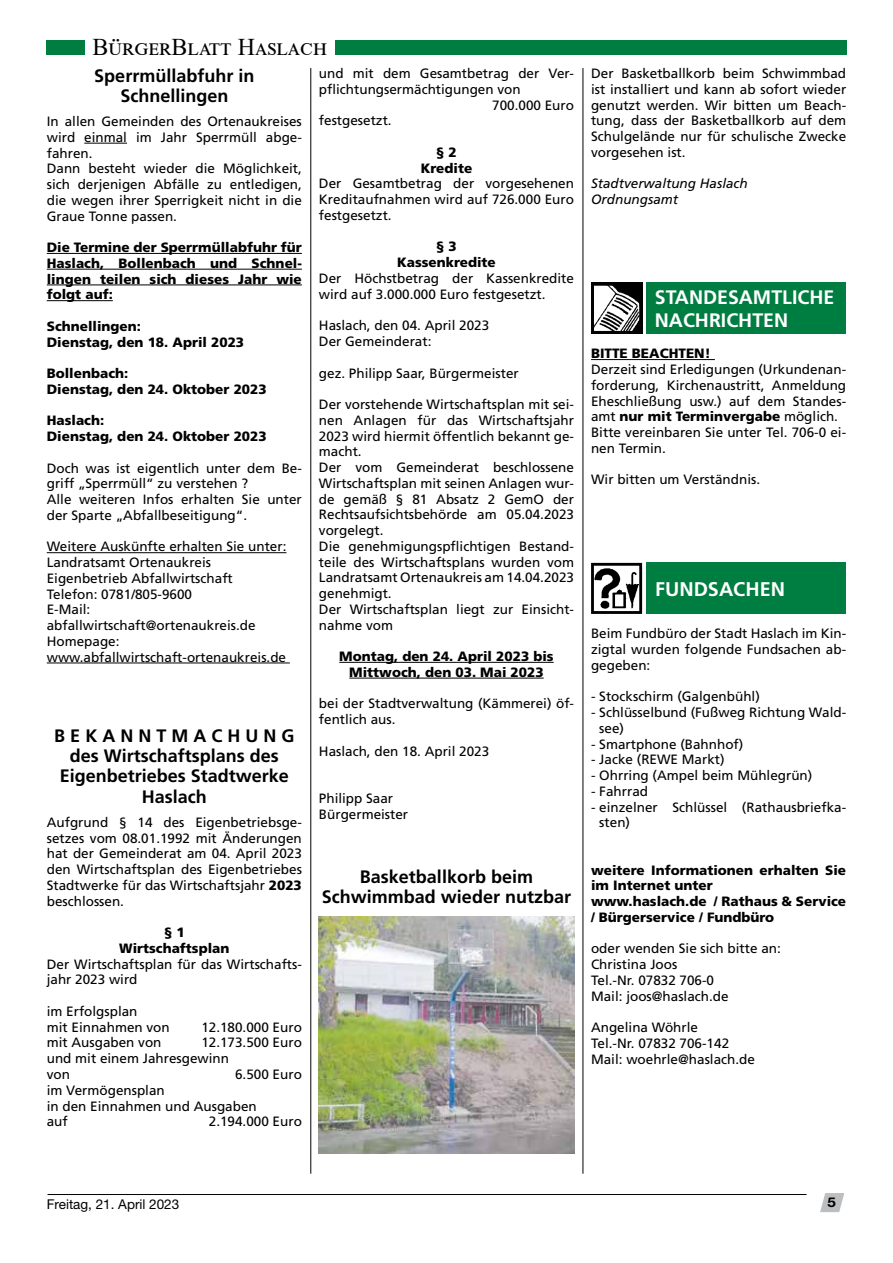
<style>
.page{position:relative;width:893px;height:1263px;background:#fff}
.page>*{position:absolute;margin:0;border:0;box-sizing:border-box;transform-origin:0 0}
.t1{font:24px "Times New Roman";color:#000}
.t2{font:700 19.8px "Frutiger";color:#fff}
.t3{font:700 19.5px/23.4px "Frutiger";color:#fff}
.t4{font:700 18px/20.2px "Frutiger LT Std";color:#000;text-align:center}
.t5{font:13.5px/15.8px "Frutiger LT Std";color:#000}
.t6{font:900 13.5px/15.8px "Frutiger LT Std";color:#000}
.t7{font:italic 13.5px/15.8px "Frutiger LT Std";color:#000}
.t8{font:13.5px "Helvetica Neue LT Std";color:#000}
.t9{font:700 13.5px "Helvetica Neue LT Std";color:#000;scale:1.11 1}
.s1{font-weight:900}
</style>
<div class="page">
<div style="left:47px;top:40px;width:38px;height:15px;background:#007e42"></div>
<div style="left:335px;top:40px;width:511px;height:15px;background:#007e42"></div>
<svg style="left:820px;top:1193px;width:24px;height:20px"></svg>
<hr style="left:48px;top:1194px;width:758px;height:1px;background:#000">
<hr style="left:310px;top:68px;width:1px;height:1106px;background:#000">
<hr style="left:583px;top:68px;width:1px;height:1106px;background:#000">
<hr style="left:84px;top:143px;width:43px;height:1px;background:#000">
<hr style="left:47px;top:253px;width:255px;height:1px;background:#000">
<hr style="left:47px;top:269px;width:255px;height:1px;background:#000">
<hr style="left:47px;top:285px;width:255px;height:1px;background:#000">
<hr style="left:47px;top:300px;width:66px;height:1px;background:#000">
<hr style="left:47px;top:552px;width:239px;height:1px;background:#000">
<hr style="left:47px;top:663px;width:243px;height:1px;background:#000">
<hr style="left:339px;top:662px;width:215px;height:1px;background:#000">
<hr style="left:349px;top:678px;width:195px;height:1px;background:#000">
<img style="left:319px;top:916px;width:255px;height:238px">
<hr style="left:591px;top:359px;width:124px;height:1px;background:#000">
<img style="left:595px;top:287px;width:43px;height:43px">
<div style="left:591px;top:283px;width:51px;height:51px;border:3px solid #000"></div>
<div style="left:646px;top:283px;width:200px;height:51px;background:#007e42"></div>
<img style="left:595px;top:569px;width:43px;height:39px">
<div style="left:591px;top:563px;width:51px;height:51px;border:3px solid #000"></div>
<div style="left:647px;top:563px;width:199px;height:51px;background:#007e42"></div>
<h1 class="t1" style="left:92px;top:30px;width:236px">BürgerBlatt Haslach</h1>
<h3 class="t4" style="left:94px;top:65px;width:162px">Sperrmüllabfuhr in<br>Schnellingen</h3>
<p class="t5" style="left:47px;top:114px;width:257px">In allen Gemeinden des Ortenaukreises wird einmal im Jahr Sperrmüll abge&shy;fahren.<br>Dann besteht wieder die Möglichkeit, sich derjenigen Abfälle zu entledigen, die wegen ihrer Sperrigkeit nicht in die<br>Graue Tonne passen.</p>
<p class="t6" style="left:47px;top:239px;width:257px;text-align:justify">Die Termine der Sperrmüllabfuhr für Haslach, Bollenbach und Schnel&shy;lingen teilen sich dieses Jahr wie folgt auf:</p>
<p class="t6" style="left:47px;top:318px;width:199px">Schnellingen:<br>Dienstag, den 18. April 2023</p>
<p class="t6" style="left:47px;top:365px;width:221px">Bollenbach:<br>Dienstag, den 24. Oktober 2023</p>
<p class="t6" style="left:47px;top:413px;width:221px">Haslach:<br>Dienstag, den 24. Oktober 2023</p>
<p class="t5" style="left:47px;top:460px;width:257px">Doch was ist eigentlich unter dem Be&shy;griff „Sperrmüll“ zu verstehen ?<br>Alle weiteren Infos erhalten Sie unter der Sparte „Abfallbeseitigung“.</p>
<p class="t5" style="left:47px;top:539px;width:241px">Weitere Auskünfte erhalten Sie unter:<br>Landratsamt Ortenaukreis<br>Eigenbetrieb Abfallwirtschaft<br>Telefon: 0781/805-9600<br>E-Mail: abfallwirtschaft@ortenaukreis.de<br>Homepage: www.abfallwirtschaft-ortenaukreis.de</p>
<h3 class="t4" style="left:54px;top:726px;width:242px">B E K A N N T M A C H U N G des Wirtschaftsplans des<br>Eigenbetriebes Stadtwerke<br>Haslach</h3>
<p class="t5" style="left:47px;top:814px;width:257px;text-align:justify">Aufgrund § 14 des Eigenbetriebsge&shy;setzes vom 08.01. 1992 mit Änderungen hat der Gemeinderat am 04. April 2023 den Wirtschaftsplan des Eigenbetriebes Stadtwerke für das Wirtschaftsjahr <span class="s1">2023 </span>beschlossen.</p>
<p class="t6" style="left:119px;top:924px;width:112px;text-align:center">§ 1<br>Wirtschaftsplan</p>
<p class="t5" style="left:47px;top:956px;width:257px">Der Wirtschaftsplan für das Wirtschafts&shy;jahr 2023 wird</p>
<p class="t5" style="left:47px;top:1003px;width:125px">im Erfolgsplan<br>mit Einnahmen von</p>
<p class="t5" style="left:201px;top:1019px;width:102px">12. 180.000 Euro</p>
<p class="t5" style="left:47px;top:1035px;width:116px">mit Ausgaben von</p>
<p class="t5" style="left:47px;top:1035px;width:257px;text-indent:155px">12. 173.500 Euro und mit einem Jahresgewinn<br>von</p>
<p class="t5" style="left:235px;top:1066px;width:68px">6. 500 Euro</p>
<p class="t5" style="left:47px;top:1082px;width:212px">im Vermögensplan<br>in den Einnahmen und Ausgaben auf</p>
<p class="t5" style="left:209px;top:1114px;width:95px">2. 194.000 Euro</p>
<p class="t5" style="left:319px;top:66px;width:257px">und mit dem Gesamtbetrag der Ver-</p>
<p class="t5" style="left:319px;top:81px;width:203px">pflichtungsermächtigungen von</p>
<p class="t5" style="left:492px;top:97px;width:83px">700.000 Euro</p>
<p class="t5" style="left:319px;top:113px;width:72px">festgesetzt.</p>
<p class="t6" style="left:421px;top:144px;width:53px;text-align:center">§ 2<br>Kredite</p>
<p class="t5" style="left:319px;top:176px;width:257px;text-align:justify">Der Gesamtbetrag der vorgesehenen Kreditaufnahmen wird auf 726.000 Euro festgesetzt.</p>
<p class="t6" style="left:397px;top:239px;width:100px;text-align:center">§ 3<br>Kassenkredite</p>
<p class="t5" style="left:319px;top:270px;width:257px">Der Höchstbetrag der Kassenkredite wird auf 3. 000. 000 Euro festgesetzt.</p>
<p class="t5" style="left:319px;top:318px;width:172px">Haslach, den 04. April 2023<br>Der Gemeinderat:</p>
<p class="t5" style="left:319px;top:365px;width:201px">gez. Philipp Saar, Bürgermeister</p>
<p class="t5" style="left:319px;top:396px;width:257px">Der vorstehende Wirtschaftsplan mit sei&shy;nen Anlagen für das Wirtschaftsjahr<br>2023 wird hiermit öffentlich bekannt ge&shy;macht.<br>Der vom Gemeinderat beschlossene<br>Wirtschaftsplan mit seinen Anlagen wur&shy;de gemäß § 81 Absatz 2 GemO der<br>Rechtsaufsichtsbehörde am 05.04.2023 vorgelegt.<br>Die genehmigungspflichtigen Bestand&shy;teile des Wirtschaftsplans wurden vom<br>Landratsamt Ortenaukreis am 14.04.2023 genehmigt.<br>Der Wirtschaftsplan liegt zur Einsicht&shy;nahme vom</p>
<p class="t6" style="left:339px;top:648px;width:216px;text-align:center">Montag, den 24. April 2023 bis<br>Mittwoch, den 03. Mai 2023</p>
<p class="t5" style="left:319px;top:696px;width:257px">bei der Stadtverwaltung (Kämmerei) öf&shy;fentlich aus.</p>
<p class="t5" style="left:319px;top:743px;width:172px">Haslach, den 18. April 2023</p>
<p class="t5" style="left:319px;top:790px;width:91px">Philipp Saar<br>Bürgermeister</p>
<h3 class="t4" style="left:322px;top:867px;width:251px">Basketballkorb beim<br>Schwimmbad wieder nutzbar</h3>
<p class="t5" style="left:591px;top:66px;width:257px;text-align:justify">Der Basketballkorb beim Schwimmbad ist installiert und kann ab sofort wieder genutzt werden. Wir bitten um Beach&shy;tung, dass der Basketballkorb auf dem Schulgelände nur für schulische Zwecke vorgesehen ist.</p>
<p class="t7" style="left:591px;top:176px;width:158px">Stadtverwaltung Haslach<br>Ordnungsamt</p>
<h3 class="t3" style="left:655px;top:286px;width:181px">STANDESAMTLICHE<br>NACHRICHTEN</h3>
<p class="t6" style="left:591px;top:346px;width:121px">BITTE BEACHTEN!</p>
<p class="t5" style="left:591px;top:361px;width:257px">Derzeit sind Erledigungen (Urkundenan&shy;forderung, Kirchenaustritt, Anmeldung Eheschließung usw.) auf dem Standes&shy;amt <span class="s1">nur mit Terminvergabe</span> möglich.<br>Bitte vereinbaren Sie unter Tel. 706-0 ei&shy;nen Termin.</p>
<p class="t5" style="left:591px;top:472px;width:168px">Wir bitten um Verständnis.</p>
<h2 class="t2" style="left:655px;top:577px;width:131px">FUNDSACHEN</h2>
<p class="t5" style="left:591px;top:626px;width:257px;text-align:justify">Beim Fundbüro der Stadt Haslach im Kin&shy;zigtal wurden folgende Fundsachen ab&shy;gegeben:</p>
<p class="t5" style="left:591px;top:689px;width:170px">- Stockschirm (Galgenbühl)</p>
<p class="t5" style="left:599px;top:704px;width:248px;text-indent:-8px">- Schlüsselbund (Fußweg Richtung Wald&shy;see)</p>
<p class="t5" style="left:591px;top:736px;width:154px">- Smartphone (Bahnhof)</p>
<p class="t5" style="left:591px;top:752px;width:135px">- Jacke (REWE Markt)</p>
<p class="t5" style="left:591px;top:768px;width:223px">- Ohrring (Ampel beim Mühlegrün)</p>
<p class="t5" style="left:591px;top:783px;width:59px">- Fahrrad</p>
<p class="t5" style="left:599px;top:799px;width:248px;text-indent:-8px">- einzelner Schlüssel (Rathausbriefka&shy;sten)</p>
<p class="t6" style="left:591px;top:862px;width:257px">weitere Informationen erhalten Sie im Internet unter<br>www.haslach.de / Rathaus &amp; Service / Bürgerservice / Fundbüro</p>
<p class="t5" style="left:591px;top:941px;width:191px">oder wenden Sie sich bitte an:<br>Christina Joos<br>Tel.-Nr. 07832 706-0<br>Mail: joos@haslach.de</p>
<p class="t5" style="left:591px;top:1020px;width:165px">Angelina Wöhrle<br>Tel.-Nr. 07832 706-142<br>Mail: woehrle@haslach.de</p>
<p class="t8" style="left:47px;top:1196px;width:134px">Freitag, 21. April 2023</p>
<p class="t9" style="left:828px;top:1193px;width:9px">5</p>
</div>
